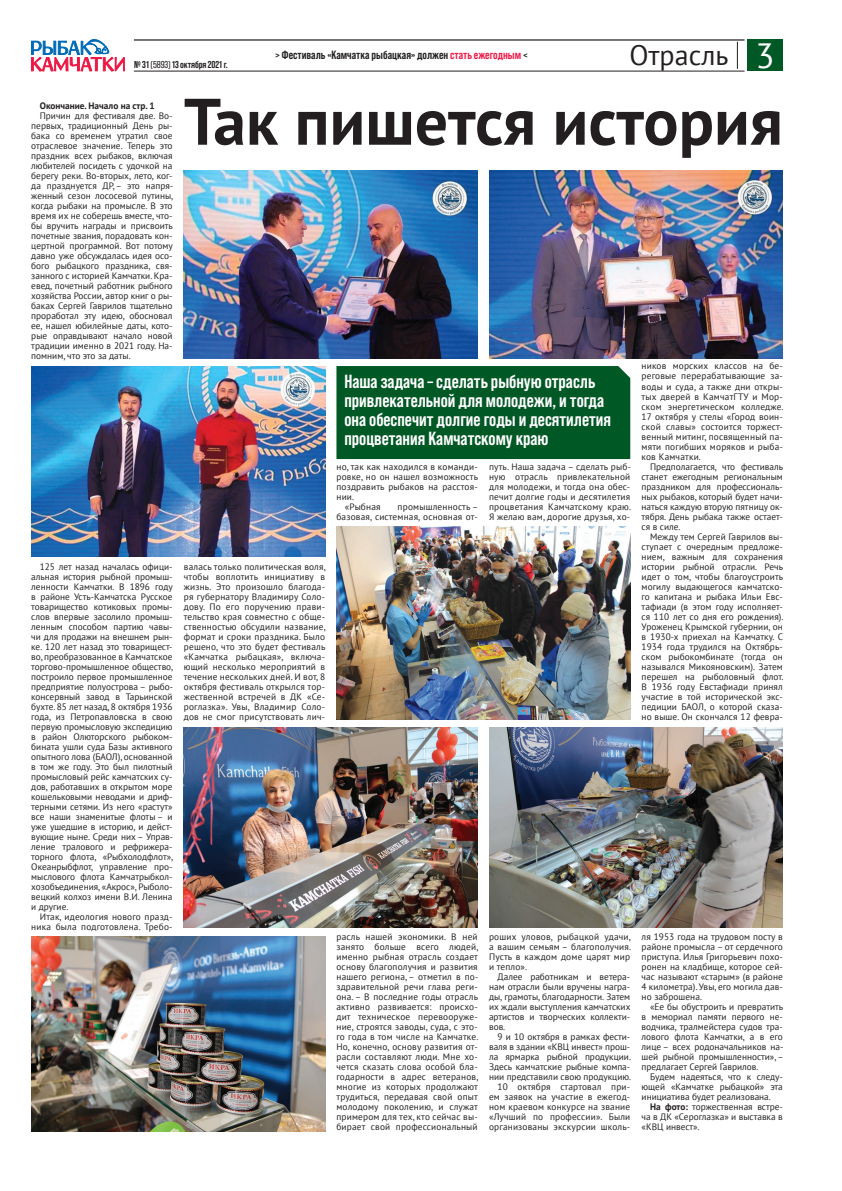
<style>
.page{position:relative;width:842px;height:1191px;background:#fff}
.page>*{position:absolute;margin:0;border:0;box-sizing:border-box;transform-origin:0 0}
.t1{font:700 65.6px "PT Sans";color:#231f20}
.t2{font:35px "PT Sans";color:#fff}
.t3{font:28px "PT Sans";color:#231f20}
.t4{font:700 19px/19px "Bebas Neue Pro";color:#fff}
.t5{font:700 12px "Bebas Neue Pro";color:#231f20}
.t6{font:700 10px "Bebas Neue Pro";letter-spacing:-.01em;color:#231f20}
.t7{font:9.3px/10px "PT Sans";letter-spacing:.01em;color:#231f20;text-align:justify}
.t8{font:700 9.3px "PT Sans";color:#231f20}
.s1{font-weight:400}
.s2{color:#ed1845}
.s3{font-weight:700}
</style>
<div class="page">
<div style="left:748px;top:39px;width:35px;height:32px;background:#005824"></div>
<img style="left:184px;top:170px;width:294px;height:189px">
<img style="left:489px;top:170px;width:294px;height:188px">
<img style="left:31px;top:366px;width:294px;height:190px">
<img style="left:336px;top:527px;width:294px;height:192px">
<img style="left:184px;top:727px;width:294px;height:201px">
<img style="left:31px;top:936px;width:294px;height:196px">
<img style="left:489px;top:727px;width:294px;height:201px">
<div style="left:336px;top:366px;width:294px;height:93px;background:#005824"></div>
<hr style="left:134px;top:39px;width:610px;height:2px;background:#231f20">
<hr style="left:134px;top:71px;width:610px;height:1px;background:#231f20">
<svg style="left:737px;top:42px;width:1px;height:27px"></svg>
<svg style="left:31px;top:39px;width:94px;height:32px"></svg>
<p class="t6" style="left:134px;top:59px;width:95px">№ 31 <span class="s1">(5893)</span> 13 октября 2021 г.</p>
<p class="t5" style="left:275px;top:48px;width:254px">&gt; Фестиваль «Камчатка рыбацкая» должен <span class="s2">стать ежегодным</span> &lt;</p>
<h3 class="t3" style="left:629px;top:38px;width:101px">Отрасль</h3>
<h2 class="t2" style="left:755px;top:33px;width:21px">3</h2>
<p class="t8" style="left:40px;top:100px;width:116px">Окончание. Начало на стр. 1</p>
<p class="t7" style="left:31px;top:111px;width:143px;text-indent:9px">Причин для фестиваля две. Во&shy;первых, традиционный День ры&shy;бака со временем утратил свое отраслевое значение. Теперь это праздник всех рыбаков, включая любителей посидеть с удочкой на берегу реки. Во-вторых, лето, ког&shy;да празднуется ДР,– это напря&shy;женный сезон лососевой путины, когда рыбаки на промысле. В это время их не соберешь вместе, что&shy;бы вручить награды и присвоить почетные звания, порадовать кон&shy;цертной программой. Вот потому давно уже обсуждалась идея осо&shy;бого рыбацкого праздника, свя&shy;занного с историей Камчатки. Кра&shy;евед, почетный работник рыбного хозяйства России, автор книг о ры&shy;баках Сергей Гаврилов тщательно проработал эту идею, обосновал ее, нашел юбилейные даты, кото&shy;рые оправдывают начало новой традиции именно в 2021 году. На&shy;помним, что это за даты.</p>
<p class="t7" style="left:31px;top:561px;width:143px;text-indent:9px">125 лет назад началась офици&shy;альная история рыбной промыш&shy;ленности Камчатки. В 1896 году в районе Усть-Камчатска Русское товарищество котиковых промы&shy;слов впервые засолило промыш&shy;ленным способом партию чавы&shy;чи для продажи на внешнем рын&shy;ке. 120 лет назад это товарищест&shy;во, преобразованное в Камчатское торгово-промышленное общество, построило первое промышленное предприятие полуострова – рыбо&shy;консервный завод в Тарьинской бухте. 85 лет назад, 8 октября 1936 года, из Петропавловска в свою первую промысловую экспедицию в район Олюторского рыбоком&shy;бината ушли суда Базы активного опытного лова (БАОЛ), основанной в том же году. Это был пилотный промысловый рейс камчатских су&shy;дов, работавших в открытом море кошельковыми неводами и дриф&shy;терными сетями. Из него «растут» все наши знаменитые флоты – и уже ушедшие в историю, и дейст&shy;вующие ныне. Среди них – Управ&shy;ление тралового и рефрижера&shy;торного флота, «Рыбхолодфлот», Океанрыбфлот, управление про&shy;мыслового флота Камчатрыбкол&shy;хозобъединения, «Акрос», Рыболо&shy;вецкий колхоз имени В.И. Ленина и другие.</p>
<p class="t7" style="left:31px;top:911px;width:143px;text-align:right">Итак, идеология нового празд&shy;ника была подготовлена. Требо-</p>
<h1 class="t1" style="left:184px;top:78px;width:600px">Так пишется история</h1>
<p class="t7" style="left:184px;top:561px;width:143px">валась только политическая воля, чтобы воплотить инициативу в жизнь. Это произошло благода&shy;ря губернатору Владимиру Соло&shy;дову. По его поручению прави&shy;тельство края совместно с обще&shy;ственностью обсудили название, формат и сроки праздника. Было решено, что это будет фестиваль «Камчатка рыбацкая», включа&shy;ющий несколько мероприятий в течение нескольких дней. И вот, 8 октября фестиваль открылся тор&shy;жественной встречей в ДК «Се&shy;роглазка». Увы, Владимир Соло&shy;дов не смог присутствовать лич-</p>
<h3 class="t4" style="left:344px;top:372px;width:268px">Наша задача – сделать рыбную отрасль привлекательной для молодежи, и тогда она обеспечит долгие годы и десятилетия процветания Камчатскому краю</h3>
<p class="t7" style="left:336px;top:461px;width:143px">но, так как находился в команди-</p>
<p class="t7" style="left:336px;top:471px;width:143px">ровке, но он нашел возможность</p>
<p class="t7" style="left:336px;top:481px;width:143px">поздравить рыбаков на расстоя-</p>
<p class="t7" style="left:336px;top:491px;width:19px">нии.</p>
<p class="t7" style="left:345px;top:501px;width:37px">«Рыбная</p>
<p class="t7" style="left:336px;top:501px;width:143px;text-align:right">промышленность –<br>базовая, системная, основная от-</p>
<p class="t7" style="left:489px;top:461px;width:143px">путь. Наша задача – сделать рыб&shy;ную отрасль привлекательной для молодежи, и тогда она обес&shy;печит долгие годы и десятилетия процветания Камчатскому краю.<br>Я желаю вам, дорогие друзья, хо-</p>
<p class="t7" style="left:642px;top:361px;width:143px">ников морских классов на бе&shy;реговые перерабатывающие за&shy;воды и суда, а также дни откры&shy;тых дверей в КамчатГТУ и Мор&shy;ском энергетическом колледже.<br>17 октября у стелы «Город воин&shy;ской славы» состоится торжест&shy;венный митинг, посвященный па&shy;мяти погибших моряков и рыба&shy;ков Камчатки.</p>
<p class="t7" style="left:642px;top:461px;width:143px;text-indent:9px">Предполагается, что фестиваль станет ежегодным региональным праздником для профессиональ&shy;ных рыбаков, который будет начи&shy;наться каждую вторую пятницу ок&shy;тября. День рыбака также остает&shy;ся в силе.</p>
<p class="t7" style="left:642px;top:531px;width:143px;text-indent:9px">Между тем Сергей Гаврилов вы&shy;ступает с очередным предложе&shy;нием, важным для сохранения истории рыбной отрасли. Речь идет о том, чтобы благоустроить могилу выдающегося камчатско&shy;го капитана и рыбака Ильи Евс&shy;тафиади (в этом году исполняет&shy;ся 110 лет со дня его рождения).<br>Уроженец Крымской губернии, он в 1930-х приехал на Камчатку. С 1934 года трудился на Октябрь&shy;ском рыбокомбинате (тогда он назывался Микояновским). Затем перешел на рыболовный флот.<br>В 1936 году Евстафиади принял участие в той исторической экс&shy;педиции БАОЛ, о которой сказа&shy;но выше. Он скончался 12 февра-</p>
<p class="t7" style="left:336px;top:931px;width:143px">расль нашей экономики. В ней занято больше всего людей, именно рыбная отрасль создает основу благополучия и развития нашего региона,– отметил в по&shy;здравительной речи глава реги&shy;она.– В последние годы отрасль активно развивается: происхо&shy;дит техническое перевооруже&shy;ние, строятся заводы, суда, с это&shy;го года в том числе на Камчатке.<br>Но, конечно, основу развития от&shy;расли составляют люди. Мне хо&shy;чется сказать слова особой бла&shy;годарности в адрес ветеранов, многие из которых продолжают трудиться, передавая свой опыт молодому поколению, и служат примером для тех, кто сейчас вы&shy;бирает свой профессиональный</p>
<p class="t7" style="left:489px;top:931px;width:143px">роших уловов, рыбацкой удачи, а вашим семьям – благополучия.<br>Пусть в каждом доме царят мир и тепло».</p>
<p class="t7" style="left:489px;top:971px;width:143px;text-indent:9px">Далее работникам и ветера&shy;нам отрасли были вручены награ&shy;ды, грамоты, благодарности. Затем их ждали выступления камчатских артистов и творческих коллекти&shy;вов.</p>
<p class="t7" style="left:489px;top:1031px;width:143px;text-align:right">9 и 10 октября в рамках фести&shy;валя в здании «КВЦ инвест» прош&shy;ла ярмарка рыбной продукции.<br>Здесь камчатские рыбные компа&shy;нии представили свою продукцию.<br>10 октября стартовал при&shy;ем заявок на участие в ежегод&shy;ном краевом конкурсе на звание «Лучший по профессии». Были организованы экскурсии школь-</p>
<p class="t7" style="left:642px;top:931px;width:143px">ля 1953 года на трудовом посту в районе промысла – от сердечного приступа. Илья Григорьевич похо&shy;ронен на кладбище, которое сей&shy;час называют «старым» (в районе 4 километра). Увы, его могила дав&shy;но заброшена.</p>
<p class="t7" style="left:642px;top:1001px;width:143px;text-indent:9px">«Ее бы обустроить и превратить в мемориал памяти первого не&shy;водчика, тралмейстера судов тра&shy;лового флота Камчатки, а в его лице – всех родоначальников на&shy;шей рыбной промышленности»,– предлагает Сергей Гаврилов.</p>
<p class="t7" style="left:642px;top:1071px;width:143px;text-indent:9px">Будем надеяться, что к следу&shy;ющей «Камчатке рыбацкой» эта инициатива будет реализована.</p>
<p class="t7" style="left:642px;top:1101px;width:143px;text-indent:9px"><span class="s3">На фото:</span> торжественная встре&shy;ча в ДК «Сероглазка» и выставка в «КВЦ инвест».</p>
</div>
